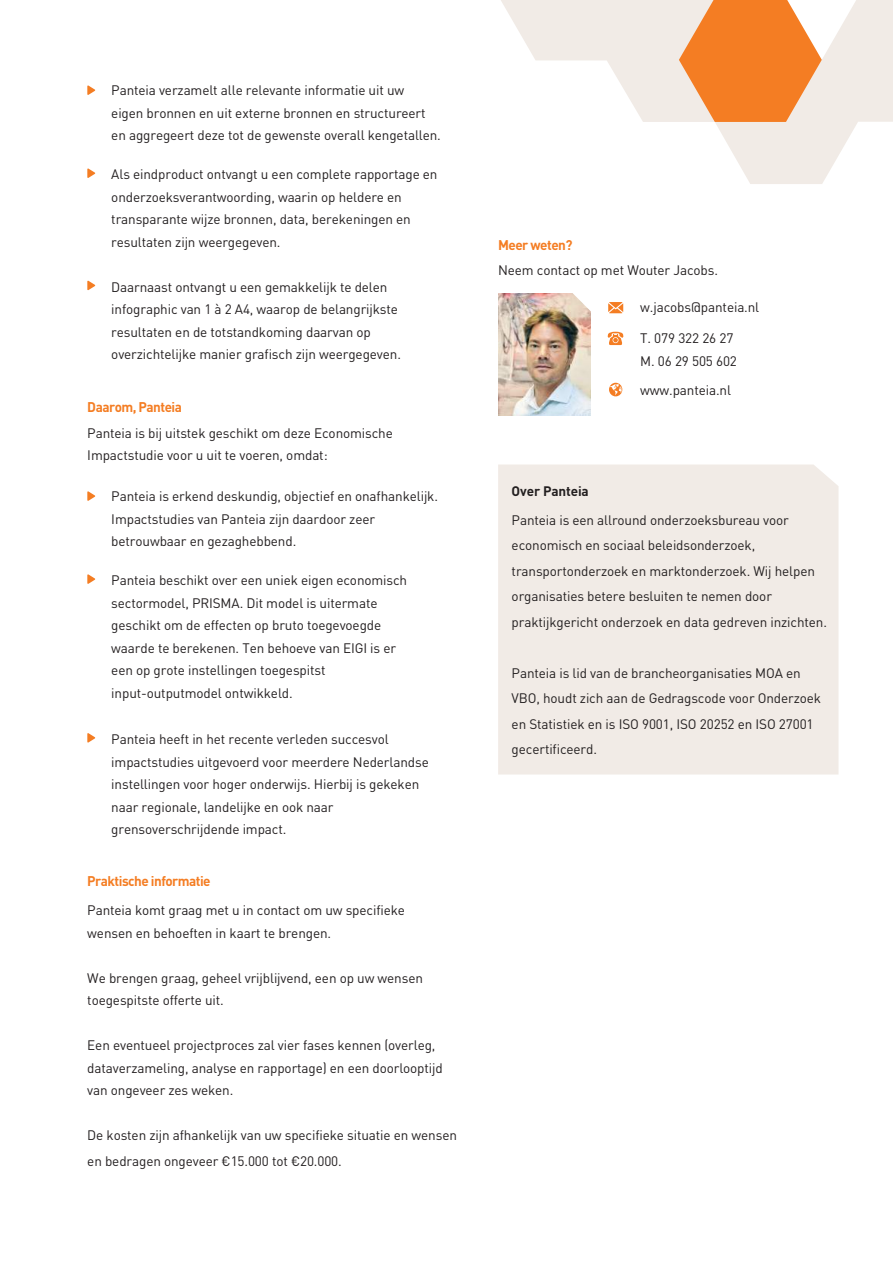
<style>
.page{position:relative;width:893px;height:1263px;background:#fff}
.page>*{position:absolute;margin:0;border:0;box-sizing:border-box;transform-origin:0 0}
.t1{font:700 13.95px "DINOT";letter-spacing:-.04em;color:#f47d23}
.t2{font:13.65px/22.5px "DINOT";letter-spacing:-.01em;color:#231f20}
.t3{font:700 13.65px "DINOT";letter-spacing:-.01em;color:#231f20}
</style>
<div class="page">
<div style="left:498px;top:465px;width:340px;height:310px;background:#f1ebe6"></div>
<svg style="left:501px;top:0;width:392px;height:184px"></svg>
<svg style="left:679px;top:0;width:143px;height:122px;background:#f49954"></svg>
<svg style="left:608px;top:302px;width:15px;height:11px"></svg>
<svg style="left:609px;top:383px;width:13px;height:13px"></svg>
<svg style="left:607px;top:332px;width:17px;height:13px"></svg>
<img style="left:498px;top:294px;width:93px;height:122px">
<svg style="left:572px;top:293px;width:19px;height:19px"></svg>
<svg style="left:87px;top:85px;width:8px;height:10px"></svg>
<svg style="left:87px;top:168px;width:8px;height:10px"></svg>
<svg style="left:87px;top:281px;width:8px;height:9px"></svg>
<svg style="left:87px;top:491px;width:8px;height:10px"></svg>
<svg style="left:87px;top:574px;width:8px;height:10px"></svg>
<svg style="left:87px;top:733px;width:8px;height:10px"></svg>
<p class="t2" style="left:111px;top:78px;width:331px">Panteia verzamelt alle relevante informatie uit uw<br>eigen bronnen en uit externe bronnen en structureert en aggregeert deze tot de gewenste overall kengetallen.</p>
<p class="t2" style="left:111px;top:162px;width:328px">Als eindproduct ontvangt u een complete rapportage en onderzoeksverantwoording, waarin op heldere en transparante wijze bronnen, data, berekeningen en resultaten zijn weergegeven.</p>
<p class="t2" style="left:111px;top:275px;width:291px">Daarnaast ontvangt u een gemakkelijk te delen infographic van 1 à 2 A4, waarop de belangrijkste resultaten en de totstandkoming daarvan op overzichtelijke manier grafisch zijn weergegeven.</p>
<p class="t1" style="left:87px;top:396px;width:96px">Daarom, Panteia</p>
<p class="t2" style="left:87px;top:421px;width:307px">Panteia is bij uitstek geschikt om deze Economische<br>Impactstudie voor u uit te voeren, omdat:</p>
<p class="t2" style="left:111px;top:484px;width:328px">Panteia is erkend deskundig, objectief en onafhankelijk.<br>Impactstudies van Panteia zijn daardoor zeer betrouwbaar en gezaghebbend.</p>
<p class="t2" style="left:111px;top:568px;width:297px">Panteia beschikt over een uniek eigen economisch sectormodel, PRISMA. Dit model is uitermate geschikt om de effecten op bruto toegevoegde waarde te berekenen. Ten behoeve van EIGI is er een op grote instellingen toegespitst input-outputmodel ontwikkeld.</p>
<p class="t2" style="left:111px;top:727px;width:319px">Panteia heeft in het recente verleden succesvol impactstudies uitgevoerd voor meerdere Nederlandse instellingen voor hoger onderwijs. Hierbij is gekeken naar regionale, landelijke en ook naar grensoverschrijdende impact.</p>
<p class="t1" style="left:87px;top:870px;width:125px">Praktische informatie</p>
<p class="t2" style="left:87px;top:898px;width:319px">Panteia komt graag met u in contact om uw specifieke wensen en behoeften in kaart te brengen.</p>
<p class="t2" style="left:87px;top:966px;width:337px">We brengen graag, geheel vrijblijvend, een op uw wensen toegespitste offerte uit.</p>
<p class="t2" style="left:87px;top:1033px;width:357px">Een eventueel projectproces zal vier fases kennen (overleg, dataverzameling, analyse en rapportage) en een doorlooptijd van ongeveer zes weken.</p>
<p class="t2" style="left:87px;top:1122px;width:371px;line-height:25.5px">De kosten zijn afhankelijk van uw specifieke situatie en wensen en bedragen ongeveer €15.000 tot €20.000.</p>
<p class="t1" style="left:498px;top:234px;width:76px">Meer weten?</p>
<p class="t2" style="left:498px;top:258px;width:221px">Neem contact op met Wouter Jacobs.</p>
<p class="t2" style="left:640px;top:295px;width:121px">w.jacobs@panteia.nl</p>
<p class="t2" style="left:640px;top:326px;width:98px">T. 079 322 26 27<br>M. 06 29 505 602</p>
<p class="t2" style="left:640px;top:377px;width:92px">www.panteia.nl</p>
<p class="t3" style="left:512px;top:480px;width:79px">Over Panteia</p>
<p class="t2" style="left:512px;top:506px;width:317px;line-height:25.5px">Panteia is een allround onderzoeksbureau voor economisch en sociaal beleidsonderzoek, transportonderzoek en marktonderzoek. Wij helpen organisaties betere besluiten te nemen door praktijkgericht onderzoek en data gedreven inzichten.</p>
<p class="t2" style="left:512px;top:659px;width:311px;line-height:25.5px">Panteia is lid van de brancheorganisaties MOA en VBO, houdt zich aan de Gedragscode voor Onderzoek en Statistiek en is ISO 9001, ISO 20252 en ISO 27001 gecertificeerd.</p>
</div>
